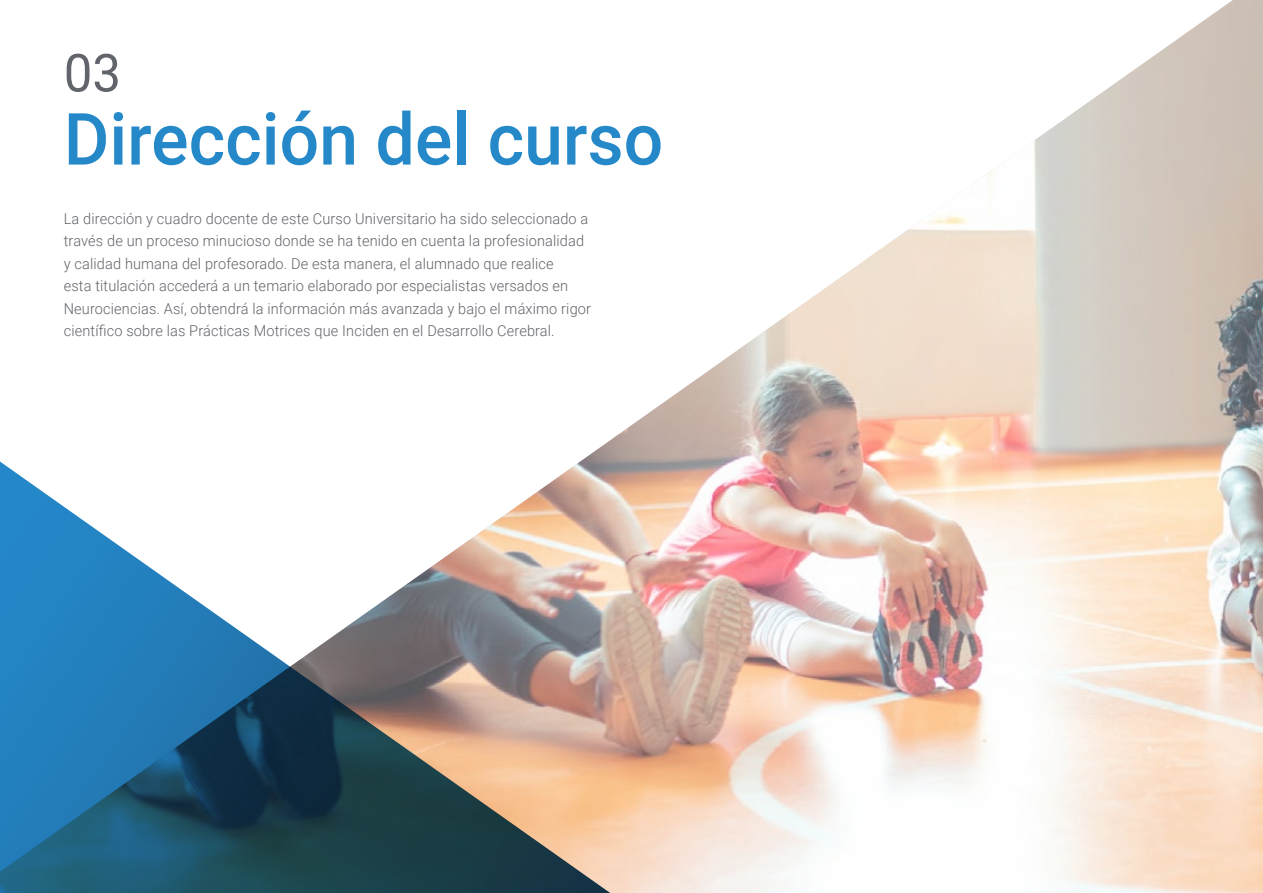
<style>
.page{position:relative;width:1263px;height:893px;background:#fff}
.page>*{position:absolute;margin:0;border:0;box-sizing:border-box;transform-origin:0 0}
.t1{font:500 72px "Roboto";color:#2488c9}
.t2{font:52.5px "Roboto";color:#61646a}
.t3{font:300 15px/22.5px "Roboto";letter-spacing:.01em;color:#61646a}
</style>
<div class="page">
<img style="left:602px;top:0;width:661px;height:893px">
<svg style="left:0;top:446px;width:640px;height:447px"></svg>
<h2 class="t2" style="left:64px;top:36px;width:59px">03</h2>
<h1 class="t1" style="left:64px;top:89px;width:601px">Dirección del curso</h1>
<p class="t3" style="left:64px;top:207px;width:529px">La dirección y cuadro docente de este Curso Universitario ha sido seleccionado a través de un proceso minucioso donde se ha tenido en cuenta la profesionalidad y calidad humana del profesorado. De esta manera, el alumnado que realice<br>esta titulación accederá a un temario elaborado por especialistas versados en Neurociencias. Así, obtendrá la información más avanzada y bajo el máximo rigor científico sobre las Prácticas Motrices que Inciden en el Desarrollo Cerebral.</p>
</div>
